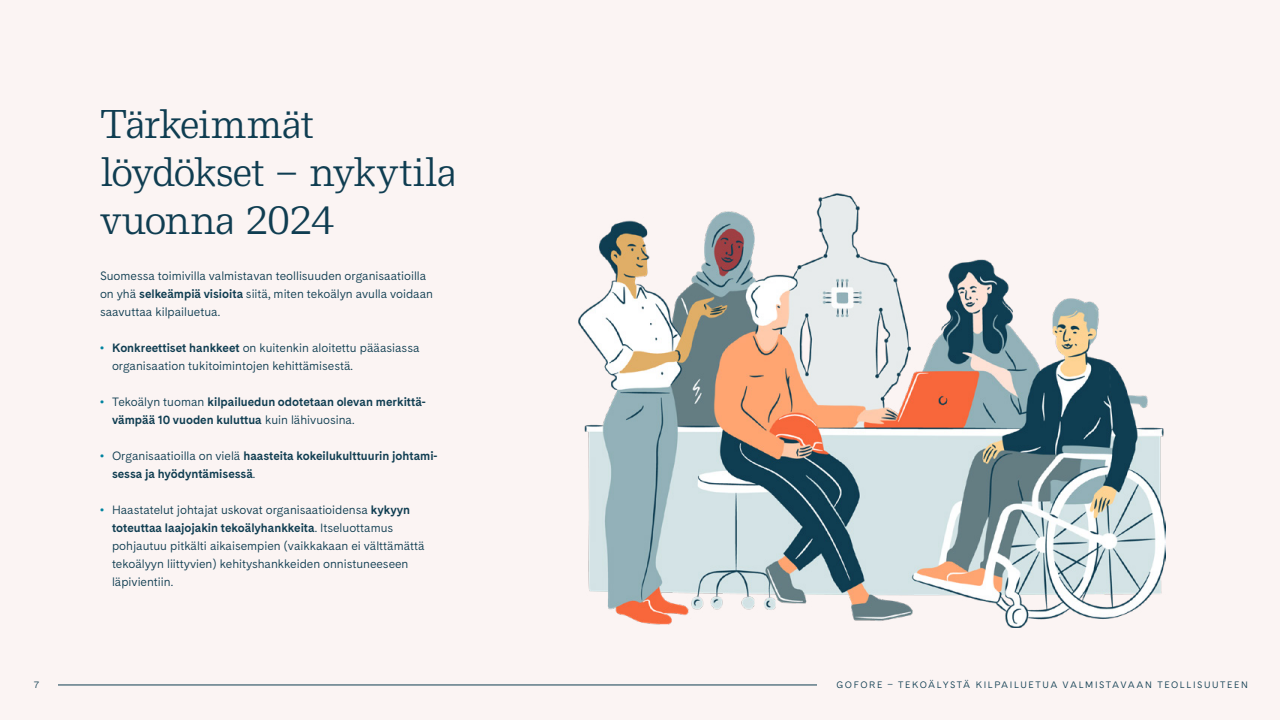
<style>
.page{position:relative;width:1280px;height:720px;background:#faf1ef}
.page>*{position:absolute;margin:0;border:0;box-sizing:border-box;transform-origin:0 0}
.TOC_H2_otsikko{font:40px/48px "Messina Modern";letter-spacing:-.04em;color:#0f3d51}
.Leipäteksti{font:12px/18px "Cadiz";color:#0f3d51}
.t1{font:700 12px/18px "Cadiz";color:#0f3d51}
.t2{font:9.3px "Cadiz";letter-spacing:.17em;color:#0f3d51}
.s1{font-weight:700}
.s2{font-weight:900;color:#00839f}
.s3{font-weight:400}
</style>
<div class="page">
<img style="left:578px;top:193px;width:588px;height:434px">
<hr style="left:58px;top:685px;width:759px;height:1px;background:#0f3d51">
<h2 class="TOC_H2_otsikko" style="left:100px;top:99px;width:358px">Tärkeimmät löydökset – nykytila vuonna 2024</h2>
<p class="Leipäteksti" style="left:100px;top:267px;width:335px">Suomessa toimivilla valmistavan teollisuuden organisaatioilla on yhä <span class="s1">selkeämpiä visioita</span> siitä, miten tekoälyn avulla voidaan saavuttaa kilpailuetua.</p>
<p class="Leipäteksti" style="left:112px;top:339px;width:309px;text-indent:-12px"><span class="s2">•</span> <span class="s1">Konkreettiset hankkeet</span> on kuitenkin aloitettu pääasiassa organisaation tukitoimintojen kehittämisestä.</p>
<p class="t1" style="left:112px;top:392px;width:315px;text-indent:-12px"><span class="s2">•</span> <span class="s3">Tekoälyn tuoman</span> kilpailuedun odotetaan olevan merkittä&shy;vämpää 10 vuoden kuluttua <span class="s3">kuin lähivuosina.</span></p>
<p class="t1" style="left:112px;top:446px;width:327px;text-indent:-12px"><span class="s2">•</span> <span class="s3">Organisaatioilla on vielä</span> haasteita kokeilukulttuurin johtami&shy;sessa ja hyödyntämisessä<span class="s3">.</span></p>
<p class="Leipäteksti" style="left:112px;top:501px;width:314px;text-indent:-12px"><span class="s2">•</span> Haastatelut johtajat uskovat organisaatioidensa <span class="s1">kykyyn toteuttaa laajojakin tekoälyhankkeita</span>. Itseluottamus pohjautuu pitkälti aikaisempien (vaikkakaan ei välttämättä tekoälyyn liittyvien) kehityshankkeiden onnistuneeseen läpivientiin.</p>
<p class="t2" style="left:34px;top:678px;width:7px">7</p>
<p class="t2" style="left:836px;top:678px;width:413px">GOFORE – TEKOÄLYSTÄ KILPAILUETUA VALMISTAVAAN TEOLLISUUTEEN</p>
</div>
